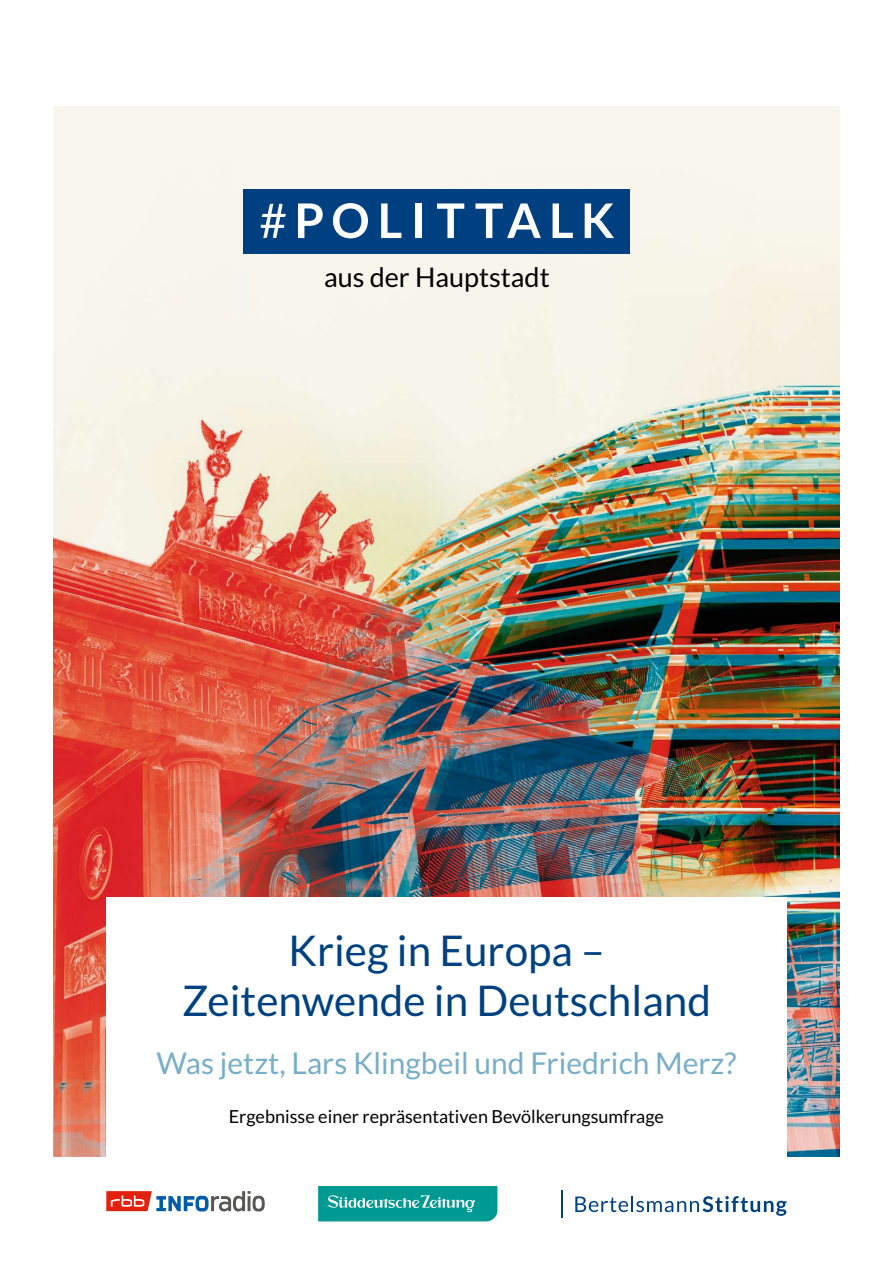
<style>
.page{position:relative;width:893px;height:1263px;background:#fff}
.page>*{position:absolute;margin:0;border:0;box-sizing:border-box;transform-origin:0 0}
.t1{font:42.3px/50.1px "Lato";color:#004180;text-align:center}
.t2{font:30px "Lato";color:#77aec8}
.t3{font:27px "Lato";color:#000}
.t4{font:18px "Lato";color:#000}
</style>
<div class="page">
<img style="left:53px;top:106px;width:787px;height:1051px">
<div style="left:106px;top:897px;width:681px;height:345px;background:#fff"></div>
<svg style="left:575px;top:1196px;width:212px;height:20px"></svg>
<hr style="left:561px;top:1190px;width:2px;height:28px;background:#004180">
<svg style="left:106px;top:1191px;width:159px;height:20px"></svg>
<svg style="left:318px;top:1186px;width:179px;height:35px;background:#1aa49d"></svg>
<div style="left:244px;top:189px;width:386px;height:65px;background:#004080"></div>
<svg style="left:261px;top:204px;width:25px;height:34px"></svg>
<svg style="left:298px;top:203px;width:25px;height:35px"></svg>
<svg style="left:333px;top:203px;width:35px;height:35px"></svg>
<svg style="left:381px;top:203px;width:20px;height:35px"></svg>
<div style="left:416px;top:203px;width:6px;height:35px;background:#fff"></div>
<svg style="left:437px;top:203px;width:27px;height:35px"></svg>
<svg style="left:475px;top:203px;width:66px;height:35px"></svg>
<svg style="left:553px;top:203px;width:20px;height:35px"></svg>
<svg style="left:585px;top:203px;width:29px;height:35px"></svg>
<h3 class="t3" style="left:324px;top:262px;width:227px">aus der Hauptstadt</h3>
<h1 class="t1" style="left:182px;top:925px;width:530px">Krieg in Europa –<br>Zeitenwende in Deutschland</h1>
<h2 class="t2" style="left:157px;top:1046px;width:581px">Was jetzt, Lars Klingbeil und Friedrich Merz?</h2>
<p class="t4" style="left:229px;top:1106px;width:437px">Ergebnisse einer repräsentativen Bevölkerungsumfrage</p>
</div>
